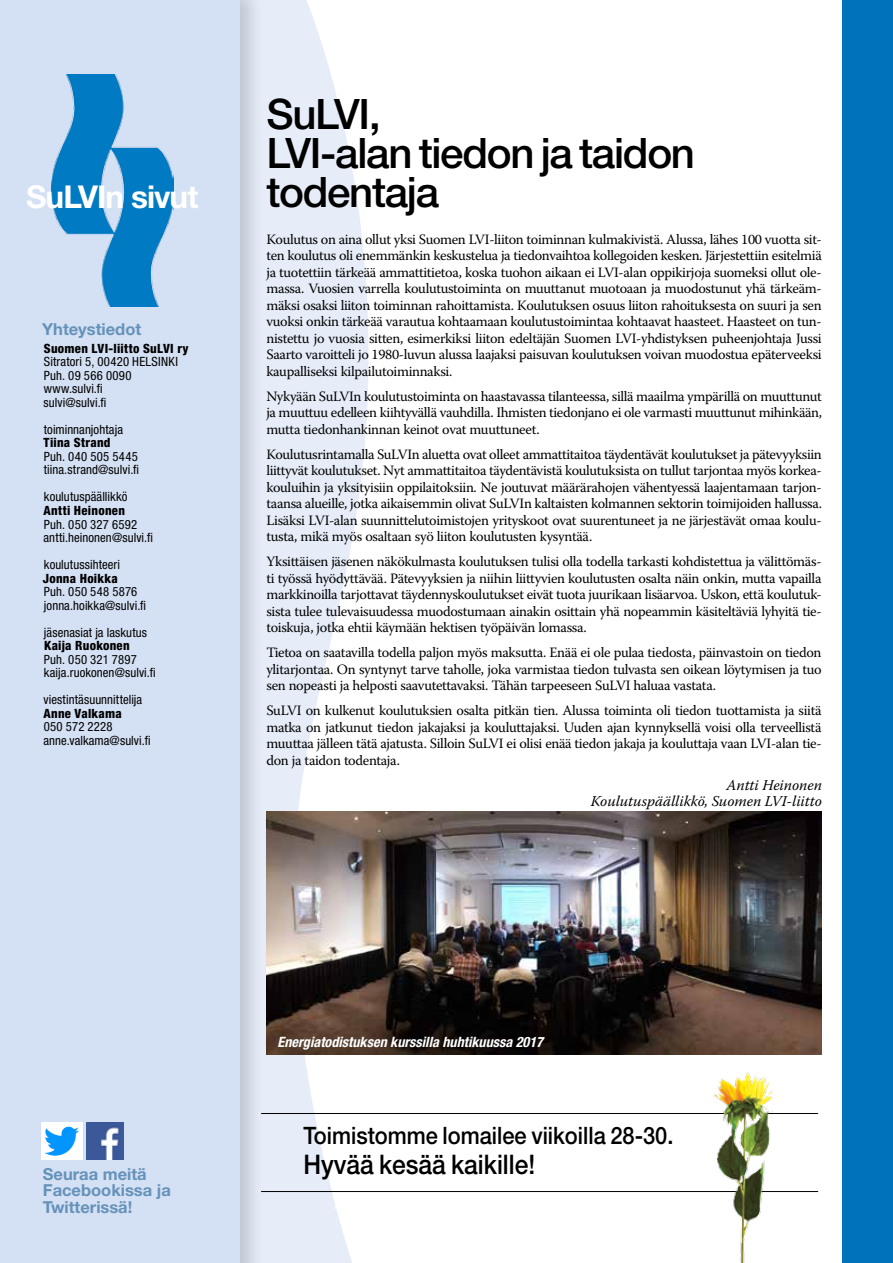
<style>
.page{position:relative;width:893px;height:1263px;background:#fff}
.page>*{position:absolute;margin:0;border:0;box-sizing:border-box;transform-origin:0 0}
.t1{font:500 42px/39px "Helvetica Neue LT Std";letter-spacing:-.03em;color:#000}
.t2{font:700 31.5px "Helvetica Neue LT Std";letter-spacing:-.03em;color:#fff}
.t3{font:500 27px "Helvetica Neue LT Std";color:#000;scale:.91 1}
.t4{font:500 24px "Helvetica Neue LT Std";color:#000;scale:.91 1}
.t5{font:700 16.5px/16.5px "Helvetica Neue LT Std";color:#6592ba}
.t6{font:italic 15px/16.5px "Warnock Pro";color:#000;text-align:right}
.t7{font:14.25px/16.5px "Warnock Pro";letter-spacing:-.025em;color:#000;text-align:justify}
.t8{font:italic 700 condensed 14.25px "Helvetica Neue LT Std";color:#fff}
.t9{font:condensed 12.75px/13.5px "Helvetica Neue LT Std";letter-spacing:.01em;color:#000}
.t10{font:800 condensed 12.75px "Helvetica Neue LT Std";letter-spacing:.02em;color:#000}
</style>
<div class="page">
<div style="left:842px;top:0;width:51px;height:1263px;background:#0072bc"></div>
<svg style="left:264px;top:0;width:105px;height:1263px;fill:#e6edf8"></svg>
<div style="left:0;top:0;width:264px;height:1263px;background:#000;opacity:.16"></div>
<div style="left:0;top:0;width:239px;height:1263px;background:#d4e0f3"></div>
<img style="left:52px;top:74px;width:121px;height:232px">
<div style="left:237px;top:1184px;width:580px;height:36px;background:#000;opacity:.2"></div>
<hr style="left:261px;top:1191px;width:557px;height:1px;background:#000">
<div style="left:237px;top:1106px;width:580px;height:36px;background:#000;opacity:.2"></div>
<hr style="left:261px;top:1113px;width:557px;height:1px;background:#000">
<img style="left:86px;top:1123px;width:37px;height:37px">
<svg style="left:41px;top:1123px;width:41px;height:37px"></svg>
<img style="left:47px;top:1127px;width:21px;height:9px">
<img style="left:266px;top:812px;width:556px;height:243px">
<img style="left:703px;top:1072px;width:81px;height:191px">
<h2 class="t2" style="left:26px;top:177px;width:174px">SuLVIn sivut</h2>
<p class="t5" style="left:42px;top:320px;width:101px">Yhteystiedot</p>
<p class="t10" style="left:44px;top:340px;width:146px">Suomen LVI-liitto SuLVI ry</p>
<p class="t9" style="left:44px;top:355px;width:136px">Sitratori 5, 00420 HELSINKI<br>Puh. 09 566 0090 www.sulvi.fi<br>sulvi@sulvi.fi</p>
<p class="t9" style="left:44px;top:423px;width:81px">toiminnanjohtaja</p>
<p class="t10" style="left:44px;top:435px;width:69px">Tiina Strand</p>
<p class="t9" style="left:44px;top:450px;width:97px">Puh. 040 505 5445 tiina.strand@sulvi.fi</p>
<p class="t9" style="left:44px;top:490px;width:85px">koulutuspäällikkö</p>
<p class="t10" style="left:43px;top:503px;width:83px">Antti Heinonen</p>
<p class="t9" style="left:44px;top:517px;width:111px">Puh. 050 327 6592 antti.heinonen@sulvi.fi</p>
<p class="t9" style="left:44px;top:558px;width:78px">koulutussihteeri</p>
<p class="t10" style="left:43px;top:570px;width:77px">Jonna Hoikka</p>
<p class="t9" style="left:44px;top:585px;width:104px">Puh. 050 548 5876 jonna.hoikka@sulvi.fi</p>
<p class="t9" style="left:44px;top:625px;width:105px">jäsenasiat ja laskutus</p>
<p class="t10" style="left:44px;top:638px;width:87px">Kaija Ruokonen</p>
<p class="t9" style="left:44px;top:652px;width:113px">Puh. 050 321 7897 kaija.ruokonen@sulvi.fi</p>
<p class="t9" style="left:44px;top:693px;width:100px">viestintäsuunnittelija</p>
<p class="t10" style="left:43px;top:705px;width:80px">Anne Valkama</p>
<p class="t9" style="left:44px;top:720px;width:109px">050 572 2228 anne.valkama@sulvi.fi</p>
<h1 class="t1" style="left:266px;top:94px;width:430px">SuLVI,<br>LVI-alan tiedon ja taidon todentaja</h1>
<p class="t7" style="left:266px;top:231px;width:557px">Koulutus on aina ollut yksi Suomen LVI-liiton toiminnan kulmakivistä. Alussa, lähes 100 vuotta sit&shy;ten koulutus oli enemmänkin keskustelua ja tiedonvaihtoa kollegoiden kesken. Järjestettiin esitelmiä ja tuotettiin tärkeää ammattitietoa, koska tuohon aikaan ei LVI-alan oppikirjoja suomeksi ollut ole&shy;massa. Vuosien varrella koulutustoiminta on muuttanut muotoaan ja muodostunut yhä tärkeäm&shy;mäksi osaksi liiton toiminnan rahoittamista. Koulutuksen osuus liiton rahoituksesta on suuri ja sen vuoksi onkin tärkeää varautua kohtaamaan koulutustoimintaa kohtaavat haasteet. Haasteet on tun&shy;nistettu jo vuosia sitten, esimerkiksi liiton edeltäjän Suomen LVI-yhdistyksen puheenjohtaja Jussi Saarto varoitteli jo 1980-luvun alussa laajaksi paisuvan koulutuksen voivan muodostua epäterveeksi kaupalliseksi kilpailutoiminnaksi.</p>
<p class="t7" style="left:266px;top:388px;width:557px">Nykyään SuLVIn koulutustoiminta on haastavassa tilanteessa, sillä maailma ympärillä on muuttunut ja muuttuu edelleen kiihtyvällä vauhdilla. Ihmisten tiedonjano ei ole varmasti muuttunut mihinkään, mutta tiedonhankinnan keinot ovat muuttuneet.</p>
<p class="t7" style="left:266px;top:446px;width:557px">Koulutusrintamalla SuLVIn aluetta ovat olleet ammattitaitoa täydentävät koulutukset ja pätevyyksiin liittyvät koulutukset. Nyt ammattitaitoa täydentävistä koulutuksista on tullut tarjontaa myös korkea&shy;kouluihin ja yksityisiin oppilaitoksiin. Ne joutuvat määrärahojen vähentyessä laajentamaan tarjon&shy;taansa alueille, jotka aikaisemmin olivat SuLVIn kaltaisten kolmannen sektorin toimijoiden hallussa.<br>Lisäksi LVI-alan suunnittelutoimistojen yrityskoot ovat suurentuneet ja ne järjestävät omaa koulu&shy;tusta, mikä myös osaltaan syö liiton koulutusten kysyntää.</p>
<p class="t7" style="left:266px;top:553px;width:557px">Yksittäisen jäsenen näkökulmasta koulutuksen tulisi olla todella tarkasti kohdistettua ja välittömäs&shy;ti työssä hyödyttävää. Pätevyyksien ja niihin liittyvien koulutusten osalta näin onkin, mutta vapailla markkinoilla tarjottavat täydennyskoulutukset eivät tuota juurikaan lisäarvoa. Uskon, että koulutuk&shy;sista tulee tulevaisuudessa muodostumaan ainakin osittain yhä nopeammin käsiteltäviä lyhyitä tie&shy;toiskuja, jotka ehtii käymään hektisen työpäivän lomassa.</p>
<p class="t7" style="left:266px;top:644px;width:557px">Tietoa on saatavilla todella paljon myös maksutta. Enää ei ole pulaa tiedosta, päinvastoin on tiedon ylitarjontaa. On syntynyt tarve taholle, joka varmistaa tiedon tulvasta sen oikean löytymisen ja tuo sen nopeasti ja helposti saavutettavaksi. Tähän tarpeeseen SuLVI haluaa vastata.</p>
<p class="t7" style="left:266px;top:702px;width:557px">SuLVI on kulkenut koulutuksien osalta pitkän tien. Alussa toiminta oli tiedon tuottamista ja siitä matka on jatkunut tiedon jakajaksi ja kouluttajaksi. Uuden ajan kynnyksellä voisi olla terveellistä muuttaa jälleen tätä ajatusta. Silloin SuLVI ei olisi enää tiedon jakaja ja kouluttaja vaan LVI-alan tie&shy;don ja taidon todentaja.</p>
<p class="t6" style="left:591px;top:776px;width:233px">Antti Heinonen<br>Koulutuspäällikkö, Suomen LVI-liitto</p>
<p class="t5" style="left:43px;top:1165px;width:130px">Seuraa meitä<br>Facebookissa ja<br>Twitterissä!</p>
<p class="t8" style="left:278px;top:1033px;width:267px">Energiatodistuksen kurssilla huhtikuussa 2017</p>
<h3 class="t4" style="left:303px;top:1121px;width:408px">Toimistomme lomailee viikoilla 28-30.</h3>
<h3 class="t3" style="left:303px;top:1148px;width:256px">Hyvää kesää kaikille!</h3>
</div>
